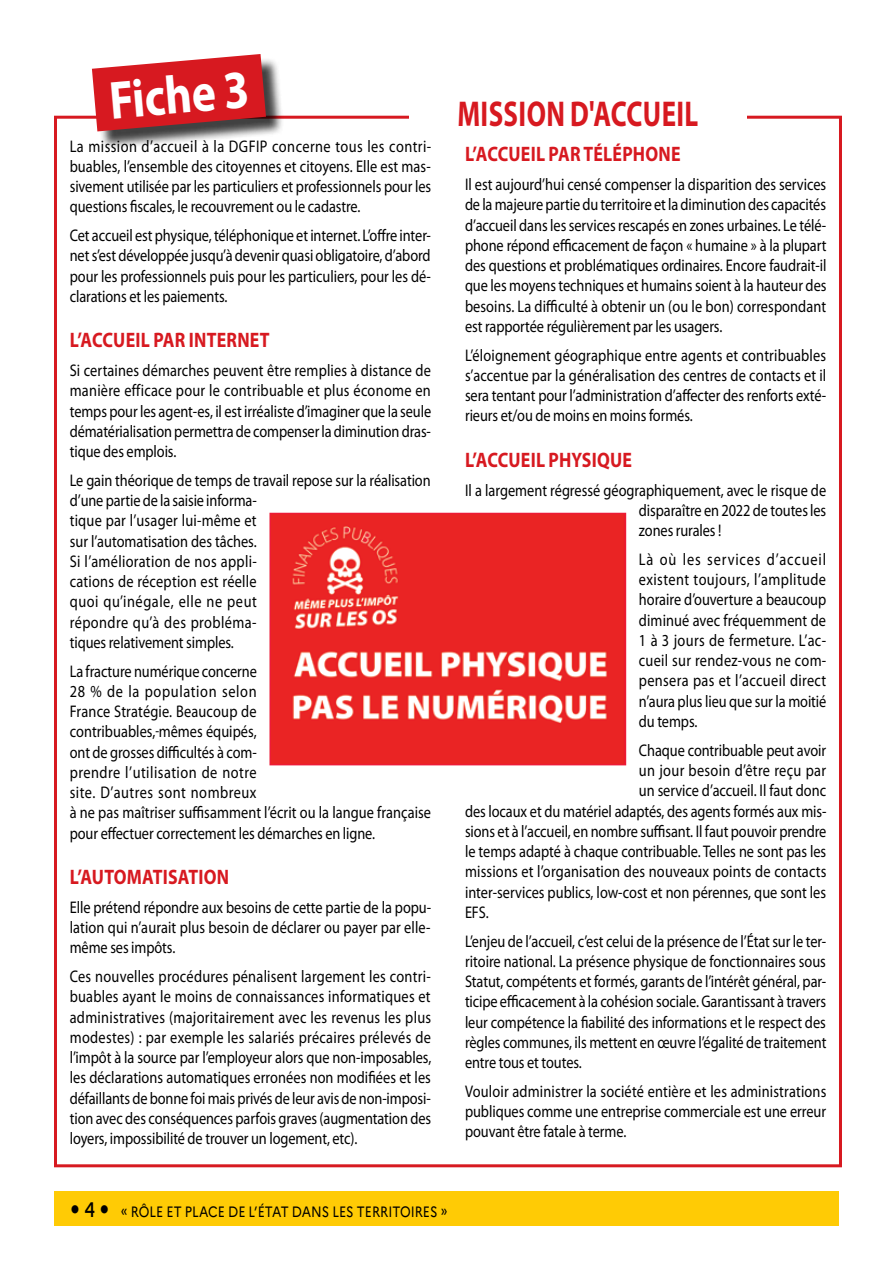
<style>
.page{position:relative;width:893px;height:1263px;background:#fff}
.page>*{position:absolute;margin:0;border:0;box-sizing:border-box;transform-origin:0 0}
.t1{font:700 54px "Myriad Pro";color:#fff;scale:.85 1}
.t2{font:700 36px "Myriad Pro";letter-spacing:.015em;color:#d71920;scale:.75 1}
.t3{font:700 21px "Myriad Pro";letter-spacing:.015em;color:#d71920;scale:.85 1}
.t4{font:16.8px/20.2px "Myriad Pro";letter-spacing:-.005em;color:#000;text-align:justify;scale:.85 1}
.t5{font:16.8px "Myriad Pro";letter-spacing:.015em;color:#000;scale:.85 1}
.t6{font:16.8px "Myriad Pro";letter-spacing:.025em;color:#000;scale:.85 1}
.t7{font:15px "Marianne";color:#000;scale:.85 1}
.s1{font-weight:500;font-size:21px}
</style>
<div class="page">
<div style="left:54px;top:1192px;width:785px;height:34px;background:#ffcb05"></div>
<div style="left:95px;top:57px;width:189px;height:93px;background:#000;opacity:.75"></div>
<svg style="left:92px;top:54px;width:174px;height:77px;background:#cf373d"></svg>
<img style="left:272px;top:516px;width:351px;height:246px">
<div style="left:269px;top:513px;width:357px;height:252px;border:2px solid #ed1b36"></div>
<h1 class="t1" style="left:106px;top:66px;width:166px;rotate:-5deg">FICHE 3</h1>
<p class="t4" style="left:70px;top:136px;width:427px">La mission d’accueil à la DGFIP concerne tous les contri&shy;buables, l’ensemble des citoyennes et citoyens. Elle est mas&shy;sivement utilisée par les particuliers et professionnels pour les questions fiscales, le recouvrement ou le cadastre.</p>
<p class="t4" style="left:70px;top:225px;width:426px">Cet accueil est physique, téléphonique et internet. L’offre inter&shy;net s’est développée jusqu’à devenir quasi obligatoire, d’abord pour les professionnels puis pour les particuliers, pour les dé&shy;clarations et les paiements.</p>
<p class="t3" style="left:70px;top:326px;width:236px">L’ACCUEIL PAR INTERNET</p>
<p class="t4" style="left:70px;top:360px;width:427px">Si certaines démarches peuvent être remplies à distance de manière efficace pour le contribuable et plus économe en temps pour les agent-es, il est irréaliste d’imaginer que la seule dématérialisation permettra de compenser la diminution dras&shy;tique des emplois.</p>
<p class="t4" style="left:70px;top:470px;width:426px;text-align:left">Le gain théorique de temps de travail repose sur la réalisation d’une partie de la saisie informa-<br>tique par l’usager lui-même et<br>sur l’automatisation des tâches.<br>Si l’amélioration de nos appli-<br>cations de réception est réelle<br>quoi qu’inégale, elle ne peut<br>répondre qu’à des probléma-<br>tiques relativement simples.</p>
<p class="t4" style="left:70px;top:660px;width:427px;text-align:left">La fracture numérique concerne<br>28 % de la population selon<br>France Stratégie. Beaucoup de<br>contribuables, mêmes équipés,<br>ont de grosses difficultés à com-<br>prendre l’utilisation de notre<br>site. D’autres sont nombreux<br>à ne pas maîtriser suffisamment l’écrit ou la langue française pour effectuer correctement les démarches en ligne.</p>
<p class="t3" style="left:70px;top:863px;width:189px">L’AUTOMATISATION</p>
<p class="t4" style="left:70px;top:897px;width:427px">Elle prétend répondre aux besoins de cette partie de la popu&shy;lation qui n’aurait plus besoin de déclarer ou payer par elle&shy;même ses impôts.</p>
<p class="t4" style="left:70px;top:966px;width:427px">Ces nouvelles procédures pénalisent largement les contri&shy;buables ayant le moins de connaissances informatiques et administratives (majoritairement avec les revenus les plus modestes) : par exemple les salariés précaires prélevés de l’impôt à la source par l’employeur alors que non-imposables, les déclarations automatiques erronées non modifiées et les défaillants de bonne foi mais privés de leur avis de non-imposi&shy;tion avec des conséquences parfois graves (augmentation des loyers, impossibilité de trouver un logement, etc).</p>
<h2 class="t2" style="left:457px;top:90px;width:323px">MISSION D'ACCUEIL</h2>
<p class="t3" style="left:465px;top:141px;width:255px">L’ACCUEIL PAR TÉLÉPHONE</p>
<p class="t4" style="left:465px;top:174px;width:427px">Il est aujourd’hui censé compenser la disparition des services de la majeure partie du territoire et la diminution des capacités d’accueil dans les services rescapés en zones urbaines. Le télé&shy;phone répond efficacement de façon « humaine » à la plupart des questions et problématiques ordinaires. Encore faudrait-il que les moyens techniques et humains soient à la hauteur des besoins. La difficulté à obtenir un (ou le bon) correspondant est rapportée régulièrement par les usagers.</p>
<p class="t4" style="left:465px;top:345px;width:427px">L’éloignement géographique entre agents et contribuables s’accentue par la généralisation des centres de contacts et il sera tentant pour l’administration d’affecter des renforts exté&shy;rieurs et/ou de moins en moins formés.</p>
<p class="t3" style="left:465px;top:446px;width:198px">L’ACCUEIL PHYSIQUE</p>
<p class="t4" style="left:639px;top:480px;width:222px;text-indent:-174px">Il a largement régressé géographiquement, avec le risque de disparaître en 2022 de toutesles zones rurales !</p>
<p class="t4" style="left:639px;top:549px;width:222px">Là où les services d’accueil existent toujours, l’amplitude horaire d’ouverture a beaucoup diminué avec fréquemment de 1 à 3 jours de fermeture. L’ac&shy;cueil sur rendez-vous ne com&shy;pensera pas et l’accueil direct n’aura plus lieu que sur la moitié du temps.</p>
<p class="t4" style="left:639px;top:740px;width:222px">Chaque contribuable peut avoir</p>
<p class="t6" style="left:639px;top:760px;width:222px">un jour besoin d’être reçu par</p>
<p class="t4" style="left:639px;top:780px;width:222px">un service d’accueil. Il faut donc</p>
<p class="t4" style="left:465px;top:800px;width:427px">des locaux et du matériel adaptés, des agents formés aux mis-</p>
<p class="t4" style="left:465px;top:821px;width:427px">sions et à l’accueil, en nombre suffisant. Il faut pouvoir prendre</p>
<p class="t4" style="left:465px;top:841px;width:427px">le temps adapté à chaque contribuable. Telles ne sont pas les</p>
<p class="t5" style="left:465px;top:861px;width:427px">missions et l’organisation des nouveaux points de contacts</p>
<p class="t4" style="left:465px;top:881px;width:426px">inter-services publics, low-cost et non pérennes, que sont les</p>
<p class="t4" style="left:465px;top:902px;width:30px">EFS.</p>
<p class="t4" style="left:465px;top:930px;width:427px">L’enjeu de l’accueil, c’est celui de la présence de l’État sur le ter&shy;ritoire national. La présence physique de fonctionnaires sous Statut, compétents et formés, garants de l’intérêt général, par&shy;ticipe efficacement à la cohésion sociale. Garantissant à travers leur compétence la fiabilité des informations et le respect des règles communes, ils mettent en œuvre l’égalité de traitement entre tous et toutes.</p>
<p class="t4" style="left:465px;top:1081px;width:427px">Vouloir administrer la société entière et les administrations publiques comme une entreprise commerciale est une erreur pouvant être fatale à terme.</p>
<p class="t7" style="left:84px;top:1202px;width:429px"><span class="s1">4</span> « RÔLE ET PLACE DE L’ÉTAT DANS LES TERRITOIRES »</p>
</div>
